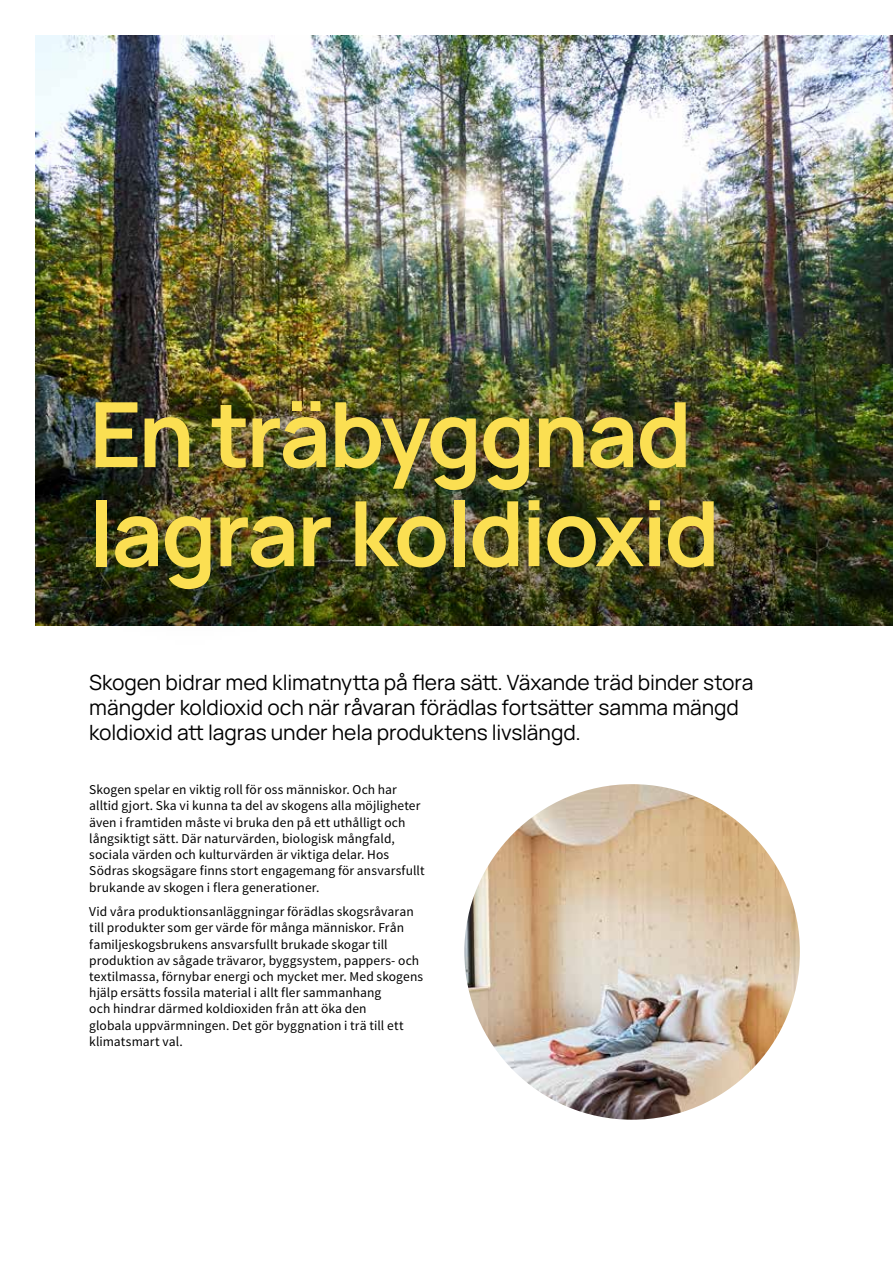
<style>
.page{position:relative;width:893px;height:1263px;background:#fff}
.page>*{position:absolute;margin:0;border:0;box-sizing:border-box;transform-origin:0 0}
.t1{font:700 90px/99px "Manrope";letter-spacing:-.03em;color:#fbdf52}
.t2{font:21px/25.2px "Manrope";letter-spacing:-.005em;color:#000}
.t3{font:13.5px/16.2px "Source Sans Pro";letter-spacing:.005em;color:#000}
</style>
<div class="page">
<img style="left:36px;top:36px;width:857px;height:285px">
<img style="left:464px;top:784px;width:336px;height:336px;border-radius:168px">
<img style="left:36px;top:321px;width:857px;height:304px">
<div style="left:26px;top:333px;width:758px;height:323px;background:#000;opacity:.35"></div>
<h1 class="t1" style="left:89px;top:377px;width:632px">En träbyggnad lagrar koldioxid</h1>
<h2 class="t2" style="left:89px;top:668px;width:666px">Skogen bidrar med klimatnytta på flera sätt. Växande träd binder stora mängder koldioxid och när råvaran förädlas fortsätter samma mängd koldioxid att lagras under hela produktens livslängd.</h2>
<p class="t3" style="left:89px;top:782px;width:337px">Skogen spelar en viktig roll för oss människor. Och har alltid gjort. Ska vi kunna ta del av skogens alla möjligheter även i framtiden måste vi bruka den på ett uthålligt och långsiktigt sätt. Där naturvärden, biologisk mångfald, sociala värden och kulturvärden är viktiga delar. Hos Södras skogsägare finns stort engagemang för ansvarsfullt brukande av skogen i flera generationer.</p>
<p class="t3" style="left:89px;top:904px;width:335px">Vid våra produktionsanläggningar förädlas skogsråvaran till produkter som ger värde för många människor. Från familjeskogsbrukens ansvarsfullt brukade skogar till produktion av sågade trävaror, byggsystem, pappers- och textilmassa, förnybar energi och mycket mer. Med skogens hjälp ersätts fossila material i allt fler sammanhang<br>och hindrar därmed koldioxiden från att öka den<br>globala uppvärmningen. Det gör byggnation i trä till ett klimatsmart val.</p>
</div>
